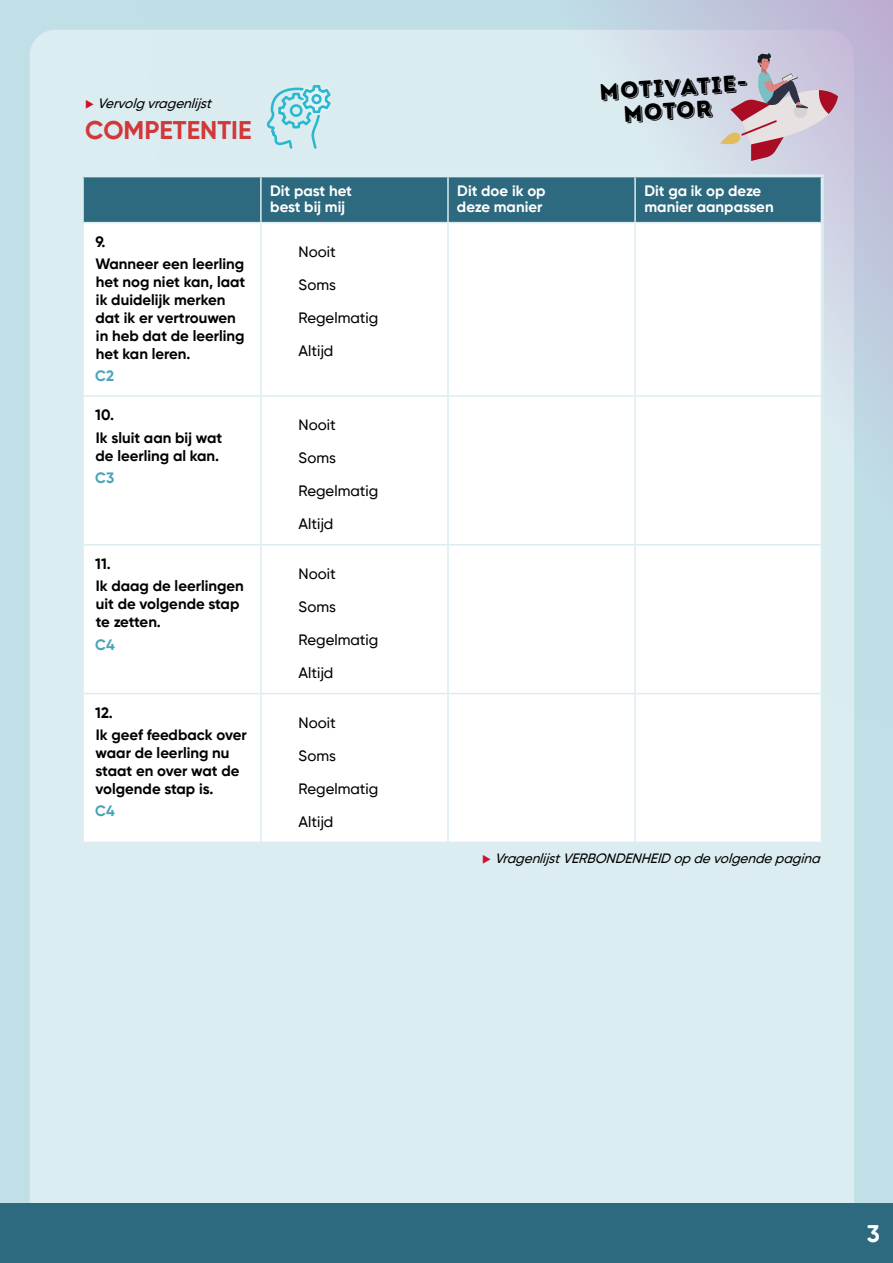
<style>
.page{position:relative;width:893px;height:1263px;background:#c0dfe7}
.page>*{position:absolute;margin:0;border:0;box-sizing:border-box;transform-origin:0 0}
.t1{font:700 25.5px "Gilroy";color:#d23739}
.t2{font:700 24px "Gilroy";color:#fff}
.t3{font:22.8px/23.5px "Intro Rust Base Shade";color:#000;text-align:center}
.t4{font:700 15px/18px "Gilroy";color:#000}
.t5{font:500 15px/33px "Gilroy";color:#000}
.t6{font:700 15px/16.5px "Gilroy";color:#fff}
.t7{font:700 15px "Gilroy";letter-spacing:-.005em;color:#4aa4ba}
.t8{font:italic 500 13.5px "Gilroy";color:#000}
.s1{color:#cf0f2c}
</style>
<div class="page">
<div style="left:30px;top:30px;width:824px;height:1207px;background:#dbedf1;border-radius:26px"></div>
<svg style="left:614px;top:0;width:279px;height:429px"></svg>
<div style="left:84px;top:177px;width:737px;height:45px;background:#2d6a7f"></div>
<div style="left:84px;top:223px;width:737px;height:619px;background:#fff"></div>
<hr style="left:448px;top:174px;width:187px;height:3px;background:#dbedf1">
<hr style="left:635px;top:174px;width:189px;height:3px;background:#dbedf1">
<hr style="left:821px;top:177px;width:3px;height:46px;background:#dbedf1">
<hr style="left:821px;top:223px;width:3px;height:173px;background:#dbedf1">
<hr style="left:821px;top:396px;width:3px;height:149px;background:#dbedf1">
<hr style="left:260px;top:177px;width:2px;height:45px;background:#dbedf1">
<hr style="left:447px;top:177px;width:2px;height:45px;background:#dbedf1">
<hr style="left:634px;top:177px;width:2px;height:45px;background:#dbedf1">
<hr style="left:260px;top:223px;width:2px;height:172px;background:#dbedf1">
<hr style="left:448px;top:222px;width:187px;height:1px;background:#dbedf1">
<hr style="left:447px;top:223px;width:2px;height:172px;background:#dbedf1">
<hr style="left:635px;top:222px;width:186px;height:1px;background:#dbedf1">
<hr style="left:634px;top:223px;width:2px;height:172px;background:#dbedf1">
<hr style="left:84px;top:395px;width:177px;height:2px;background:#dbedf1">
<hr style="left:261px;top:395px;width:187px;height:2px;background:#dbedf1">
<hr style="left:260px;top:397px;width:2px;height:147px;background:#dbedf1">
<hr style="left:448px;top:395px;width:187px;height:2px;background:#dbedf1">
<hr style="left:447px;top:397px;width:2px;height:147px;background:#dbedf1">
<hr style="left:635px;top:395px;width:186px;height:2px;background:#dbedf1">
<hr style="left:634px;top:397px;width:2px;height:147px;background:#dbedf1">
<hr style="left:84px;top:544px;width:177px;height:1px;background:#dbedf1">
<hr style="left:261px;top:544px;width:187px;height:1px;background:#dbedf1">
<hr style="left:260px;top:545px;width:2px;height:148px;background:#dbedf1">
<hr style="left:448px;top:544px;width:187px;height:1px;background:#dbedf1">
<hr style="left:447px;top:545px;width:2px;height:148px;background:#dbedf1">
<hr style="left:635px;top:544px;width:186px;height:1px;background:#dbedf1">
<hr style="left:634px;top:545px;width:2px;height:148px;background:#dbedf1">
<hr style="left:84px;top:693px;width:177px;height:1px;background:#dbedf1">
<hr style="left:261px;top:693px;width:187px;height:1px;background:#dbedf1">
<hr style="left:260px;top:694px;width:2px;height:148px;background:#dbedf1">
<hr style="left:448px;top:693px;width:187px;height:1px;background:#dbedf1">
<hr style="left:447px;top:694px;width:2px;height:148px;background:#dbedf1">
<hr style="left:635px;top:693px;width:186px;height:1px;background:#dbedf1">
<hr style="left:634px;top:694px;width:2px;height:148px;background:#dbedf1">
<svg style="left:720px;top:53px;width:118px;height:108px"></svg>
<div style="left:0;top:1203px;width:893px;height:60px;background:#2d6a7f"></div>
<svg style="left:266px;top:85px;width:65px;height:64px"></svg>
<div style="left:311px;top:94px;width:11px;height:10px;border:3px solid #29b8ce;border-radius:50%"></div>
<p class="t8" style="left:85px;top:95px;width:132px"><span class="s1">◆</span> Vervolgvragenlijst</p>
<h1 class="t1" style="left:85px;top:114px;width:168px">COMPETENTIE</h1>
<p class="t4" style="left:95px;top:231px;width:150px;line-height:22.2px">9.<br>Wanneer een leerling</p>
<p class="t4" style="left:96px;top:273px;width:151px">het nog niet kan, laat ik duidelijk merken dat ik er vertrouwen in heb dat de leerling het kan leren.</p>
<p class="t7" style="left:95px;top:367px;width:20px">C2</p>
<p class="t4" style="left:95px;top:404px;width:129px;line-height:22.2px">10.<br>Ik sluit aan bij wat</p>
<p class="t4" style="left:96px;top:446px;width:125px">de leerling al kan.</p>
<p class="t7" style="left:95px;top:468px;width:20px">C3</p>
<p class="t4" style="left:95px;top:553px;width:150px;line-height:22.2px">11.<br>Ik daag de leerlingen</p>
<p class="t4" style="left:96px;top:595px;width:145px">uit de volgende stap te zetten.</p>
<p class="t7" style="left:95px;top:635px;width:21px">C4</p>
<p class="t4" style="left:95px;top:701px;width:153px;line-height:22.2px">12.<br>Ik geef feedback over</p>
<p class="t4" style="left:96px;top:744px;width:146px">waar de leerling nu staat en over wat de volgende stap is.</p>
<p class="t7" style="left:95px;top:802px;width:21px">C4</p>
<h3 class="t3" style="left:599px;top:80px;width:148px;rotate:-3deg">Motivatie-<br>Motor</h3>
<p class="t6" style="left:270px;top:182px;width:83px">Dit past het best bij mij</p>
<p class="t6" style="left:457px;top:182px;width:90px">Dit doe ik op deze manier</p>
<p class="t6" style="left:644px;top:182px;width:131px">Dit ga ik op deze manier aanpassen</p>
<p class="t5" style="left:299px;top:235px;width:39px">Nooit</p>
<p class="t5" style="left:299px;top:268px;width:39px">Soms</p>
<p class="t5" style="left:299px;top:301px;width:81px">Regelmatig<br>Altijd</p>
<p class="t5" style="left:299px;top:408px;width:39px">Nooit</p>
<p class="t5" style="left:299px;top:441px;width:39px">Soms</p>
<p class="t5" style="left:299px;top:474px;width:81px">Regelmatig</p>
<p class="t5" style="left:299px;top:507px;width:36px">Altijd</p>
<p class="t5" style="left:299px;top:557px;width:39px">Nooit</p>
<p class="t5" style="left:299px;top:590px;width:39px">Soms</p>
<p class="t5" style="left:299px;top:623px;width:81px">Regelmatig</p>
<p class="t5" style="left:299px;top:656px;width:36px">Altijd</p>
<p class="t5" style="left:299px;top:706px;width:39px">Nooit</p>
<p class="t5" style="left:299px;top:739px;width:39px">Soms</p>
<p class="t5" style="left:299px;top:772px;width:81px">Regelmatig</p>
<p class="t5" style="left:299px;top:805px;width:36px">Altijd</p>
<p class="t8" style="left:482px;top:850px;width:344px"><span class="s1">◆</span> VragenlijstVERBONDENHEID opdevolgendepagina</p>
<h2 class="t2" style="left:867px;top:1219px;width:15px">3</h2>
</div>
